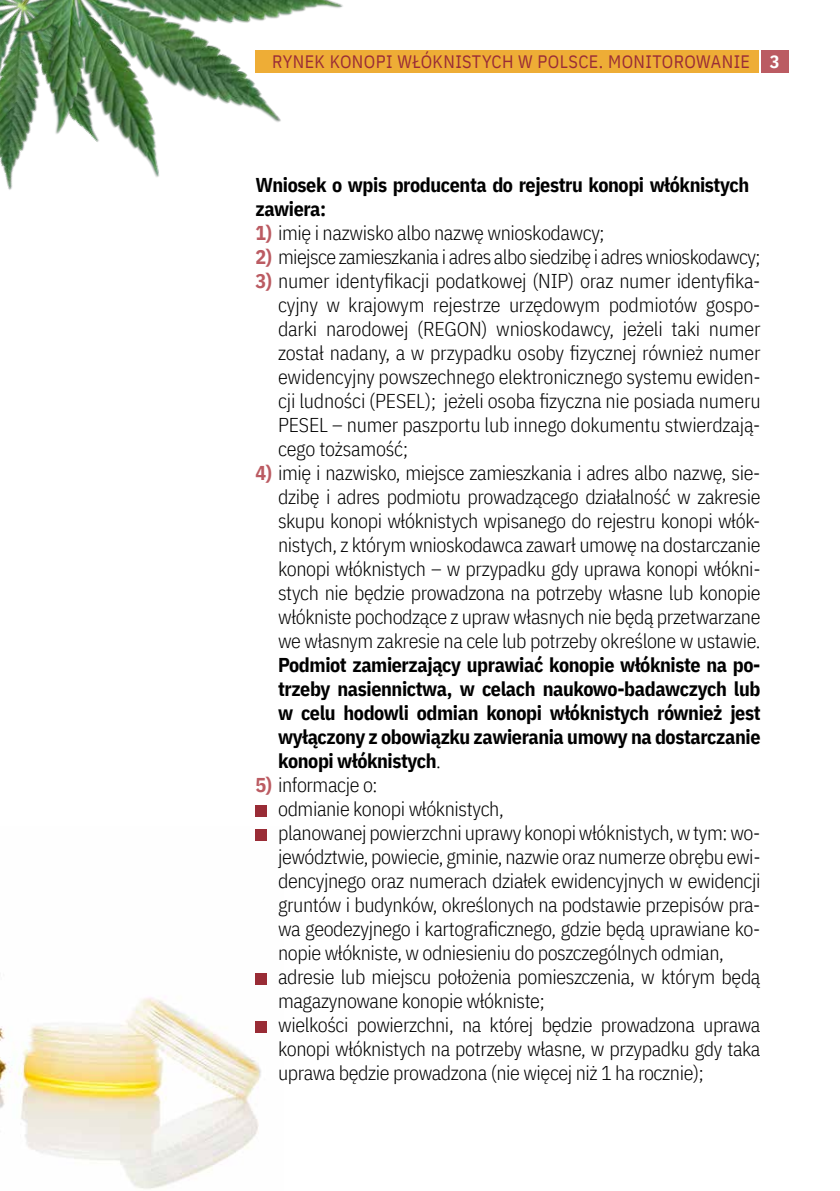
<style>
.page{position:relative;width:840px;height:1191px;background:#fff}
.page>*{position:absolute;margin:0;border:0;box-sizing:border-box;transform-origin:0 0}
.t1{font:300 20px/24px "IBM Plex Sans Cond";letter-spacing:-.02em;color:#000;text-align:justify}
.t2{font:700 20px/24px "IBM Plex Sans Cond";letter-spacing:-.02em;color:#000}
.t3{font:18px "IBM Plex Sans Cond";letter-spacing:.025em;color:#992c36}
.s1{font-weight:700;color:#fff}
.s2{font-weight:700;color:#bb5b62}
.s3{font-weight:300}
</style>
<div class="page">
<img style="left:0;top:829px;width:267px;height:360px">
<div style="left:255px;top:805px;width:11px;height:11px;background:#992c36"></div>
<div style="left:255px;top:829px;width:11px;height:11px;background:#992c36"></div>
<div style="left:255px;top:973px;width:11px;height:11px;background:#992c36"></div>
<div style="left:255px;top:1021px;width:11px;height:11px;background:#992c36"></div>
<img style="left:0;top:0;width:343px;height:190px">
<div style="left:255px;top:50px;width:503px;height:23px;background:#eead36"></div>
<div style="left:760px;top:50px;width:28px;height:23px;background:#bb5b62"></div>
<p class="t3" style="left:272px;top:48px;width:508px">RYNEK KONOPI WŁÓKNISTYCH W POLSCE. MONITOROWANIE <span class="s1">3</span></p>
<p class="t2" style="left:255px;top:171px;width:495px">Wniosek o wpis producenta do rejestru konopi włóknistych zawiera:</p>
<p class="t1" style="left:255px;top:219px;width:350px"><span class="s2">1)</span> imię i nazwisko albo nazwę wnioskodawcy;</p>
<p class="t1" style="left:255px;top:243px;width:506px"><span class="s2">2)</span> miejsce zamieszkania i adres albo siedzibę i adres wnioskodawcy;</p>
<p class="t1" style="left:278px;top:267px;width:483px;text-indent:-23px"><span class="s2">3)</span> numer identyfikacji podatkowej (NIP) oraz numer identyfika&shy;cyjny w krajowym rejestrze urzędowym podmiotów gospo&shy;darki narodowej (REGON) wnioskodawcy, jeżeli taki numer został nadany, a w przypadku osoby fizycznej również numer ewidencyjny powszechnego elektronicznego systemu ewiden&shy;cji ludności (PESEL); jeżeli osoba fizyczna nie posiada numeru PESEL – numer paszportu lub innego dokumentu stwierdzają&shy;cego tożsamość;</p>
<p class="t1" style="left:278px;top:459px;width:483px;text-indent:-23px"><span class="s2">4)</span> imię i nazwisko, miejsce zamieszkania i adres albo nazwę, sie&shy;dzibę i adres podmiotu prowadzącego działalność w zakresie skupu konopi włóknistych wpisanego do rejestru konopi włók&shy;nistych, z którym wnioskodawca zawarł umowę na dostarczanie konopi włóknistych – w przypadku gdy uprawa konopi włókni&shy;stych nie będzie prowadzona na potrzeby własne lub konopie włókniste pochodzące z upraw własnych nie będą przetwarzane we własnym zakresie na cele lub potrzeby określone w ustawie.</p>
<p class="t2" style="left:278px;top:651px;width:483px;text-align:justify">Podmiot zamierzający uprawiać konopie włókniste na po&shy;trzeby nasiennictwa, w celach naukowo-badawczych lub w celu hodowli odmian konopi włóknistych również jest wyłączony z obowiązku zawierania umowy na dostarczanie konopi włóknistych<span class="s3">.</span></p>
<p class="t1" style="left:278px;top:771px;width:483px;text-align:left;text-indent:-23px"><span class="s2">5)</span> informacje o:<br>odmianie konopi włóknistych,<br>planowanej powierzchni uprawy konopi włóknistych, w tym: wo&shy;jewództwie, powiecie, gminie, nazwie oraz numerze obrębu ewi&shy;dencyjnego oraz numerach działek ewidencyjnych w ewidencji gruntów i budynków, określonych na podstawie przepisów pra&shy;wa geodezyjnego i kartograficznego, gdzie będą uprawiane ko&shy;nopie włókniste, w odniesieniu do poszczególnych odmian, adresie lub miejscu położenia pomieszczenia, w którym będą magazynowane konopie włókniste;<br>wielkości powierzchni, na której będzie prowadzona uprawa konopi włóknistych na potrzeby własne, w przypadku gdy taka uprawa będzie prowadzona (nie więcej niż 1 ha rocznie);</p>
</div>
